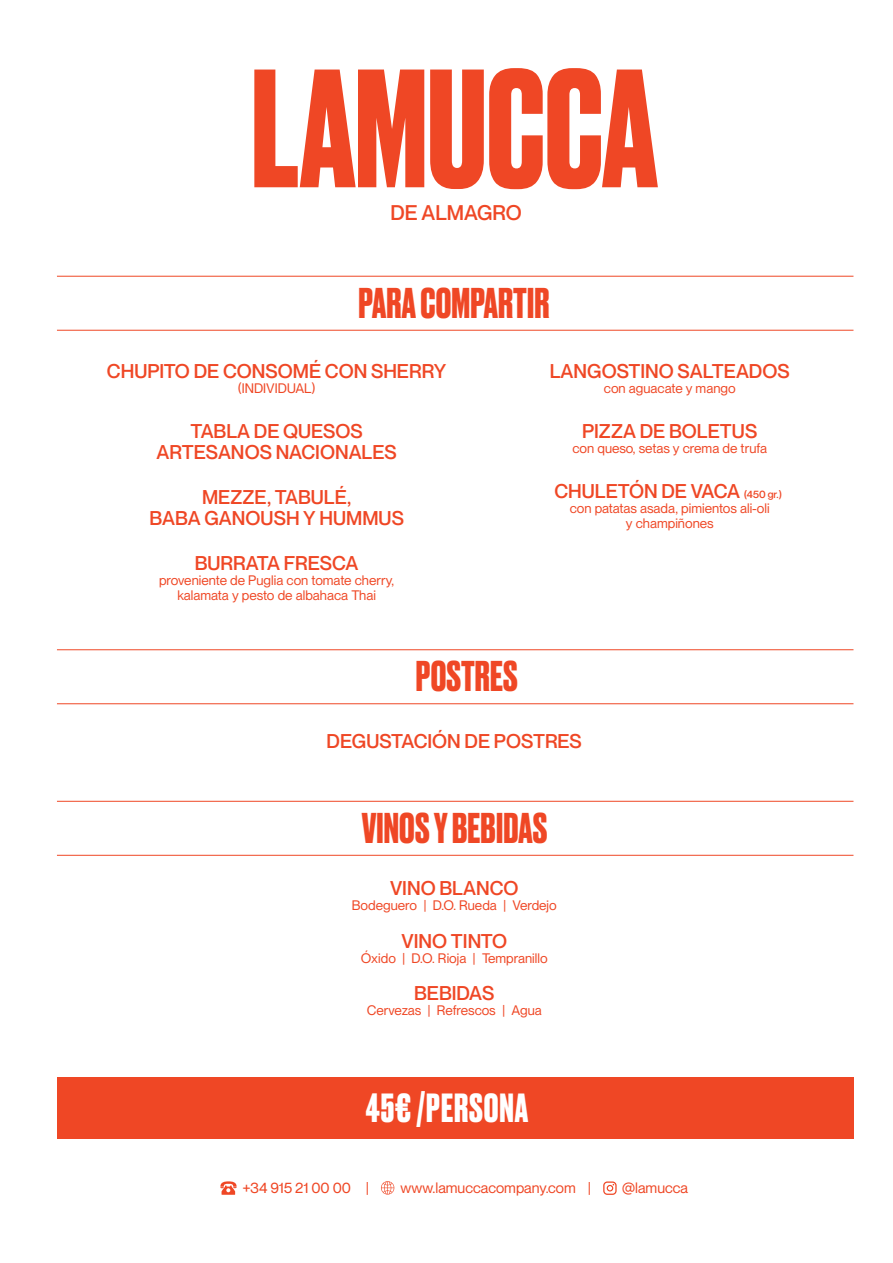
<style>
.page{position:relative;width:893px;height:1263px;background:#fff}
.page>*{position:absolute;margin:0;border:0;box-sizing:border-box;transform-origin:0 0}
.t1{font:700 40.5px "Druk";letter-spacing:.005em;color:#ef4725}
.t2{font:700 38.25px "Druk";letter-spacing:.025em;color:#fff}
.t3{font:500 20.7px "Neue Montreal";color:#ef4725}
.t4{font:500 19.5px/21px "Neue Montreal";color:#ef4725;text-align:center}
.t5{font:14.85px "Neue Montreal";color:#ef4725}
.t6{font:13.5px/15px "PP Neue Montreal";color:#ef4725;text-align:center}
.s1{font-size:10.5px}
</style>
<div class="page">
<svg style="left:603px;top:1181px;width:14px;height:14px"></svg>
<svg style="left:381px;top:1181px;width:13px;height:13px"></svg>
<svg style="left:220px;top:1181px;width:17px;height:14px"></svg>
<div style="left:57px;top:1078px;width:796px;height:61px;background:#ef4725"></div>
<svg style="left:254px;top:70px;width:170px;height:117px"></svg>
<svg style="left:430px;top:68px;width:228px;height:121px"></svg>
<h3 class="t3" style="left:390px;top:200px;width:133px">DE ALMAGRO</h3>
<h1 class="t1" style="left:359px;top:275px;width:192px">PARA COMPARTIR</h1>
<h3 class="t4" style="left:107px;top:360px;width:341px">CHUPITO DE CONSOMÉ CON SHERRY</h3>
<p class="t6" style="left:238px;top:381px;width:80px">(INDIVIDUAL)</p>
<h3 class="t4" style="left:157px;top:420px;width:242px">TABLA DE QUESOS<br>ARTESANOS NACIONALES</h3>
<h3 class="t4" style="left:149px;top:486px;width:256px">MEZZE, TABULÉ,<br>BABA GANOUSH Y HUMMUS</h3>
<h3 class="t4" style="left:195px;top:552px;width:165px">BURRATA FRESCA</h3>
<p class="t6" style="left:159px;top:573px;width:237px">proveniente de Puglia con tomate cherry, kalamata y pesto de albahaca Thai</p>
<h1 class="t1" style="left:416px;top:649px;width:103px">POSTRES</h1>
<h3 class="t4" style="left:550px;top:360px;width:242px">LANGOSTINO SALTEADOS</h3>
<p class="t6" style="left:604px;top:381px;width:133px">con aguacate y mango</p>
<h3 class="t4" style="left:582px;top:420px;width:177px">PIZZA DE BOLETUS</h3>
<p class="t6" style="left:572px;top:441px;width:196px">con queso, setas y crema de trufa</p>
<h3 class="t4" style="left:554px;top:480px;width:229px">CHULETÓN DE VACA <span class="s1">(450 gr.)</span></h3>
<p class="t6" style="left:570px;top:501px;width:202px">con patatas asada, pimientos ali-oli y champiñones</p>
<h3 class="t4" style="left:327px;top:731px;width:257px">DEGUSTACIÓN DE POSTRES</h3>
<h1 class="t1" style="left:362px;top:800px;width:187px">VINOS Y BEBIDAS</h1>
<h3 class="t4" style="left:390px;top:878px;width:130px">VINO BLANCO</h3>
<p class="t6" style="left:352px;top:898px;width:206px">Bodeguero | D.O. Rueda | Verdejo</p>
<h3 class="t4" style="left:401px;top:930px;width:107px">VINO TINTO</h3>
<p class="t6" style="left:361px;top:951px;width:188px">Óxido | D.O. Rioja | Tempranillo</p>
<h3 class="t4" style="left:414px;top:983px;width:82px">BEBIDAS</h3>
<p class="t6" style="left:367px;top:1003px;width:177px">Cervezas | Refrescos | Agua</p>
<h2 class="t2" style="left:366px;top:1082px;width:164px">45€ /PERSONA</h2>
<p class="t5" style="left:242px;top:1178px;width:128px">+34 915 21 00 00 |</p>
<p class="t5" style="left:400px;top:1178px;width:192px">www.lamuccacompany.com |</p>
<p class="t5" style="left:622px;top:1178px;width:67px">@lamucca</p>
</div>
